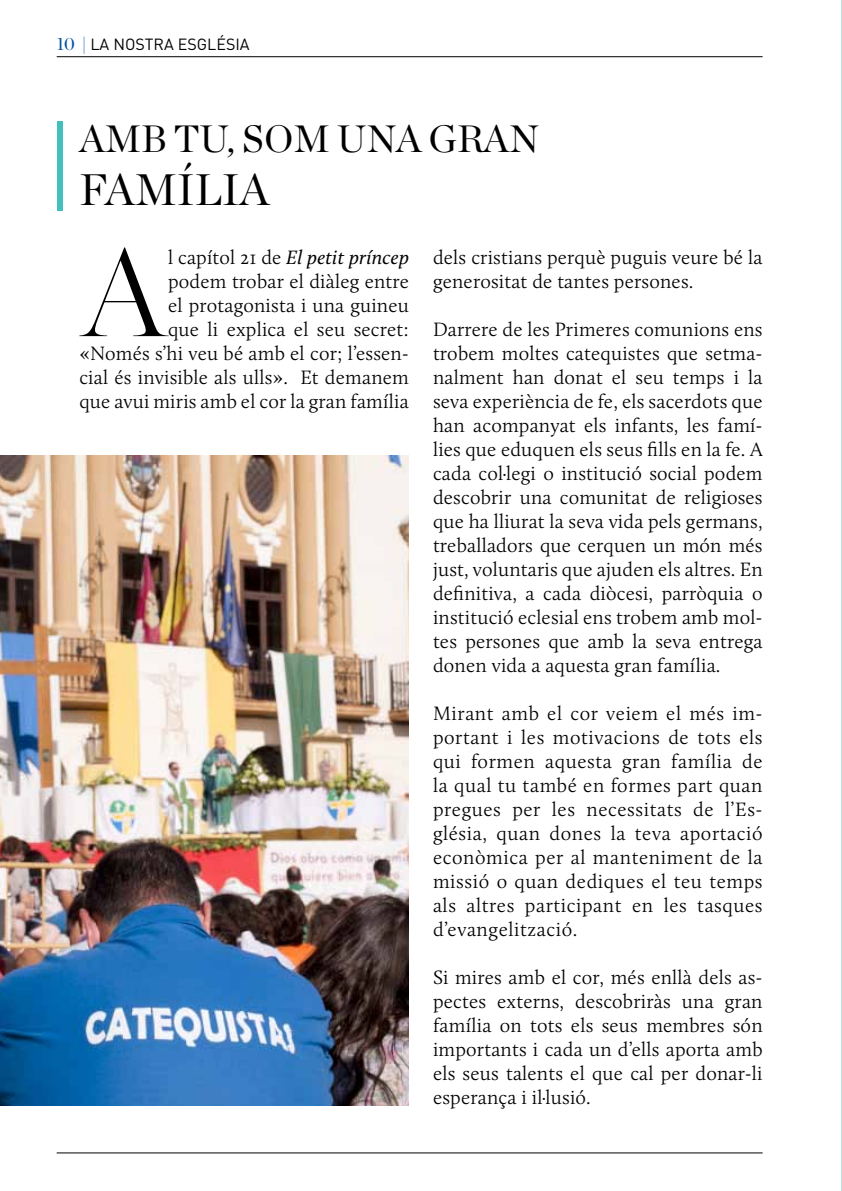
<style>
.page{position:relative;width:842px;height:1191px;background:#fff}
.page>*{position:absolute;margin:0;border:0;box-sizing:border-box;transform-origin:0 0}
.t1{font:200 123.2px "Chronicle Display";color:#000}
.t2{font:44px "Chronicle Display";color:#000}
.t3{font:38px "Chronicle Display";color:#000}
.t4{font:300 20px/24px "Calluna";letter-spacing:.01em;color:#000;text-align:justify}
.t5{font:16px "DIN Pro";color:#000}
.s1{font-family:"Chronicle Display";font-size:18px;color:#0251a3}
.s2{font-weight:400;font-style:italic}
</style>
<div class="page">
<hr style="left:57px;top:56px;width:706px;height:1px;background:#000">
<hr style="left:57px;top:1152px;width:706px;height:1px;background:#000">
<div style="left:57px;top:122px;width:5px;height:89px;background:#42c0bd"></div>
<img style="left:0;top:456px;width:409px;height:650px">
<p class="t5" style="left:57px;top:31px;width:194px"><span class="s1">10 |</span> LA NOSTRA ESGLÉSIA</p>
<h3 class="t3" style="left:79px;top:110px;width:461px">AMB TU, SOM UNA GRAN</h3>
<h2 class="t2" style="left:79px;top:156px;width:191px">FAMÍLIA</h2>
<h1 class="t1" style="left:82px;top:199px;width:87px">A</h1>
<p class="t4" style="left:79px;top:245px;width:331px;text-align:right">l capítol 21 de <span class="s2">El petit príncep<br></span>podem trobar el diàleg entre<br>el protagonista i una guineu<br>que li explica el seu secret:<br>«Només s’hi veu bé amb el cor; l’essen&shy;cial és invisible als ulls». Et demanem que avui miris amb el cor la gran família</p>
<p class="t4" style="left:433px;top:245px;width:331px">dels cristians perquè puguis veure bé la generositat de tantes persones.</p>
<p class="t4" style="left:433px;top:317px;width:331px">Darrere de les Primeres comunions ens trobem moltes catequistes que setma&shy;nalment han donat el seu temps i la seva experiència de fe, els sacerdots que han acompanyat els infants, les famí&shy;lies que eduquen els seus fills en la fe. A cada col·legi o institució social podem descobrir una comunitat de religioses que ha lliurat la seva vida pels germans, treballadors que cerquen un món més just, voluntaris que ajuden els altres. En definitiva, a cada diòcesi, parròquia o institució eclesial ens trobem amb mol&shy;tes persones que amb la seva entrega donen vida a aquesta gran família.</p>
<p class="t4" style="left:433px;top:701px;width:331px">Mirant amb el cor veiem el més im&shy;portant i les motivacions de tots els qui formen aquesta gran família de la qual tu també en formes part quan pregues per les necessitats de l’Es&shy;glésia, quan dones la teva aportació econòmica per al manteniment de la missió o quan dediques el teu temps als altres participant en les tasques d’evangelització.</p>
<p class="t4" style="left:433px;top:965px;width:331px">Si mires amb el cor, més enllà dels as&shy;pectes externs, descobriràs una gran família on tots els seus membres són importants i cada un d’ells aporta amb els seus talents el que cal per donar-li esperança i il·lusió.</p>
</div>
